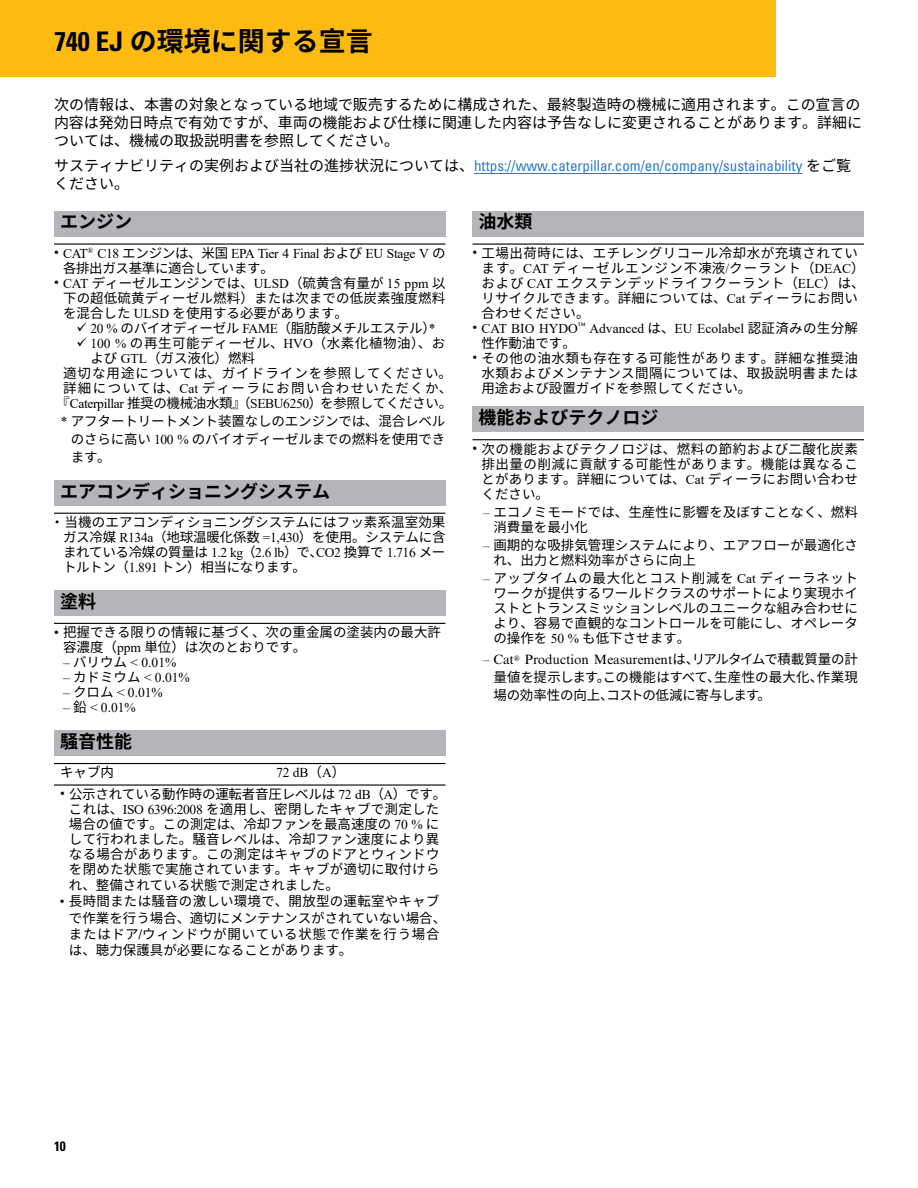
<style>
.page{position:relative;width:918px;height:1188px;background:#fff}
.page>*{position:absolute;margin:0;border:0;box-sizing:border-box;transform-origin:0 0}
.t1{font:700 27px "Noto Sans CJ Kjp";color:#000}
.t2{font:700 18px "Noto Sans CJ Kjp";color:#000}
.t3{font:15px/18px "Noto Sans CJ Kjp";color:#000;text-align:justify}
.t4{font:condensed 15px "Univers LT Std";color:#3677bc}
.t5{font:13.5px/15px "Noto Sans CJ Kjp";color:#000;text-align:justify}
.t6{font:13.5px/15.1px "Noto Sans CJ Kjp";letter-spacing:.02em;color:#000}
.t7{font:13.5px/15px "Noto Sans CJ Kjp";letter-spacing:.035em;color:#000}
.t8{font:13.5px "Times New Roman";color:#000}
.t9{font:13.5px "Noto Sans CJ Kjp";letter-spacing:-.025em;color:#000}
.t10{font:13.5px "Times New Roman";letter-spacing:-.025em;color:#000}
.t11{font:13.5px "Times New Roman MT Std";color:#000}
.t12{font:13.5px "Noto Sans CJ Kjp";letter-spacing:.04em;color:#000}
.t13{font:13.5px "Noto Sans CJ Kjp";letter-spacing:.105em;color:#000}
.t14{font:13.5px "Noto Sans CJ Kjp";letter-spacing:.075em;color:#000}
.t15{font:700 condensed 13.5px "Univers LT Std";color:#000}
.s1{font-family:"Univers LT Std";font-stretch:condensed}
.s2{font-family:"Noto Sans CJ Kjp";font-stretch:normal;color:#000}
.s3{font-family:"Times New Roman MT Std"}
.s4{font-family:"Times New Roman"}
.s5{font-family:"Noto Sans CJ Kjp"}
</style>
<div class="page">
<div style="left:54px;top:211px;width:392px;height:26px;background:#b3b5b8"></div>
<hr style="left:54px;top:243px;width:392px;height:2px;background:#000">
<div style="left:54px;top:480px;width:392px;height:26px;background:#b3b5b8"></div>
<hr style="left:54px;top:513px;width:392px;height:1px;background:#000">
<div style="left:54px;top:590px;width:392px;height:26px;background:#b3b5b8"></div>
<hr style="left:54px;top:623px;width:392px;height:1px;background:#000">
<div style="left:54px;top:730px;width:392px;height:26px;background:#b3b5b8"></div>
<hr style="left:54px;top:763px;width:392px;height:1px;background:#000">
<hr style="left:54px;top:784px;width:392px;height:2px;background:#000">
<hr style="left:474px;top:173px;width:328px;height:1px;background:#3677bc">
<div style="left:472px;top:407px;width:392px;height:25px;background:#b3b5b8"></div>
<hr style="left:472px;top:439px;width:392px;height:1px;background:#000">
<div style="left:472px;top:211px;width:392px;height:26px;background:#b3b5b8"></div>
<hr style="left:472px;top:244px;width:392px;height:1px;background:#000">
<div style="left:0;top:0;width:775px;height:76px;background:#fdba11"></div>
<h1 class="t1" style="left:54px;top:26px;width:320px"><span class="s1">740 EJ</span> の環境に関する宣言</h1>
<p class="t3" style="left:54px;top:96px;width:810px">次の情報は、本書の対象となっている地域で販売するために構成された、最終製造時の機械に適用されます。この宣言の内容は発効日時点で有効ですが、車両の機能および仕様に関連した内容は予告なしに変更されることがあります。詳細については、機械の取扱説明書を参照してください。</p>
<p class="t4" style="left:54px;top:156px;width:799px"><span class="s2">サスティナビリティの実例および当社の進捗状況については、</span>https://www.caterpillar.com/en/company/sustainability <span class="s2">をご覧</span></p>
<p class="t3" style="left:54px;top:175px;width:76px">ください。</p>
<h2 class="t2" style="left:478px;top:212px;width:55px">油水類</h2>
<p class="t7" style="left:482px;top:246px;width:385px;text-indent:-9px"><span class="s3">•</span> 工場出荷時には、エチレングリコール冷却水が充填されています。<span class="s4">CAT</span> ディーゼルエンジン不凍液<span class="s4">/</span>クーラント（<span class="s4">DEAC</span>）および <span class="s4">CAT</span> エクステンデッドライフクーラント（<span class="s4">ELC</span>）は、リサイクルできます。詳細については、<span class="s4">Cat</span> ディーラにお問い合わせください。</p>
<p class="t8" style="left:473px;top:319px;width:387px"><span class="s3">•</span> CAT BIO HYDO<sup>™</sup> Advanced <span class="s5">は、</span>EU Ecolabel <span class="s5">認証済みの生分解</span></p>
<p class="t5" style="left:481px;top:336px;width:96px">性作動油です。</p>
<p class="t5" style="left:481px;top:351px;width:378px;text-indent:-9px"><span class="s3">•</span> その他の油水類も存在する可能性があります。詳細な推奨油水類およびメンテナンス間隔については、取扱説明書または用途および設置ガイドを参照してください。</p>
<h2 class="t2" style="left:478px;top:407px;width:181px">機能およびテクノロジ</h2>
<p class="t5" style="left:482px;top:441px;width:378px;text-indent:-9px"><span class="s3">•</span> 次の機能およびテクノロジは、燃料の節約および二酸化炭素排出量の削減に貢献する可能性があります。機能は異なることがあります。詳細については、<span class="s4">Cat</span> ディーラにお問い合わせください。</p>
<p class="t5" style="left:493px;top:506px;width:366px;line-height:14.2px;text-indent:-10px"><span class="s3">–</span> エコノミモードでは、生産性に影響を及ぼすことなく、燃料消費量を最小化</p>
<p class="t5" style="left:493px;top:538px;width:366px;line-height:14.2px;text-indent:-10px"><span class="s3">–</span> 画期的な吸排気管理システムにより、エアフローが最適化され、出力と燃料効率がさらに向上</p>
<p class="t5" style="left:493px;top:571px;width:366px;text-indent:-10px"><span class="s3">–</span> アップタイムの最大化とコスト削減を <span class="s4">Cat</span> ディーラネットワークが提供するワールドクラスのサポートにより実現ホイストとトランスミッションレベルのユニークな組み合わせにより、容易で直観的なコントロールを可能にし、オペレータの操作を <span class="s4">50 %</span> も低下させます。</p>
<p class="t11" style="left:483px;top:651px;width:376px">– Cat<sup>®</sup> Production Measurement<span class="s5">は、リアルタイムで積載質量の計</span></p>
<p class="t5" style="left:493px;top:668px;width:366px;line-height:18px">量値を提示します。この機能はすべて、生産性の最大化、作業現場の効率性の向上、コストの低減に寄与します。</p>
<h2 class="t2" style="left:60px;top:212px;width:73px">エンジン</h2>
<p class="t10" style="left:54px;top:244px;width:393px"><span class="s3">•</span> CAT<sup>®</sup> C18 <span class="s5">エンジンは、米国</span> EPA Tier 4 Final <span class="s5">および</span> EU Stage V <span class="s5">の</span></p>
<p class="t9" style="left:63px;top:260px;width:212px">各排出ガス基準に適合しています。</p>
<p class="t5" style="left:63px;top:276px;width:384px;text-indent:-9px"><span class="s3">•</span> <span class="s4">CAT</span> ディーゼルエンジンでは、<span class="s4">ULSD</span>（硫黄含有量が <span class="s4">15 ppm</span> 以下の超低硫黄ディーゼル燃料）または次までの低炭素強度燃料を混合した <span class="s4">ULSD</span> を使用する必要があります。</p>
<p class="t9" style="left:77px;top:320px;width:361px">✓ <span class="s4">20 %</span> のバイオディーゼル <span class="s4">FAME</span>（脂肪酸メチルエステル）<span class="s4">*</span></p>
<p class="t12" style="left:77px;top:335px;width:370px">✓ <span class="s4">100 %</span> の再生可能ディーゼル、<span class="s4">HVO</span>（水素化植物油）、お</p>
<p class="t5" style="left:90px;top:351px;width:166px">よび <span class="s4">GTL</span>（ガス液化）燃料</p>
<p class="t14" style="left:63px;top:365px;width:391px">適切な用途については、ガイドラインを参照してください。</p>
<p class="t13" style="left:63px;top:380px;width:391px">詳細については、<span class="s4">Cat</span> ディーラにお問い合わせいただくか、</p>
<p class="t9" style="left:56px;top:395px;width:397px">『<span class="s4">Caterpillar</span> 推奨の機械油水類』（<span class="s4">SEBU6250</span>）を参照してください。</p>
<p class="t5" style="left:71px;top:412px;width:376px;line-height:18px;text-indent:-10px"><span class="s4">*</span> アフタートリートメント装置なしのエンジンでは、混合レベルのさらに高い <span class="s4">100 %</span> のバイオディーゼルまでの燃料を使用できます。</p>
<h2 class="t2" style="left:60px;top:481px;width:271px">エアコンディショニングシステム</h2>
<p class="t5" style="left:63px;top:515px;width:384px;text-indent:-12px">・当機のエアコンディショニングシステムにはフッ素系温室効果ガス冷媒 <span class="s4">R134a</span>（地球温暖化係数 <span class="s4">=1,430</span>）を使用。システムに含まれている冷媒の質量は <span class="s4">1.2 kg</span>（<span class="s4">2.6 lb</span>）で、<span class="s4">CO2</span> 換算で <span class="s4">1.716</span> メートルトン（<span class="s4">1.891</span> トン）相当になります。</p>
<h2 class="t2" style="left:60px;top:591px;width:37px">塗料</h2>
<p class="t5" style="left:63px;top:625px;width:379px;text-indent:-9px"><span class="s3">•</span> 把握できる限りの情報に基づく、次の重金属の塗装内の最大許容濃度（<span class="s4">ppm</span> 単位）は次のとおりです。</p>
<p class="t8" style="left:63px;top:653px;width:115px">– <span class="s5">バリウム</span> &lt; 0.01%</p>
<p class="t8" style="left:63px;top:668px;width:128px">– <span class="s5">カドミウム</span> &lt; 0.01%</p>
<p class="t8" style="left:63px;top:683px;width:101px">– <span class="s5">クロム</span> &lt; 0.01%</p>
<p class="t8" style="left:63px;top:698px;width:74px">– <span class="s5">鉛</span> &lt; 0.01%</p>
<h2 class="t2" style="left:60px;top:731px;width:73px">騒音性能</h2>
<p class="t5" style="left:60px;top:765px;width:56px">キャブ内</p>
<p class="t8" style="left:276px;top:763px;width:71px">72 dB<span class="s5">（</span>A<span class="s5">）</span></p>
<p class="t6" style="left:69px;top:787px;width:379px;text-indent:-9px"><span class="s3">•</span> 公示されている動作時の運転者音圧レベルは <span class="s4">72 dB</span>（<span class="s4">A</span>）です。これは、<span class="s4">ISO 6396:2008</span> を適用し、密閉したキャブで測定した場合の値です。この測定は、冷却ファンを最高速度の <span class="s4">70 %</span> にして行われました。騒音レベルは、冷却ファン速度により異なる場合があります。この測定はキャブのドアとウィンドウを閉めた状態で実施されています。キャブが適切に取付けられ、整備されている状態で測定されました。</p>
<p class="t6" style="left:69px;top:894px;width:379px;line-height:16.2px;text-indent:-9px"><span class="s3">•</span> 長時間または騒音の激しい環境で、開放型の運転室やキャブで作業を行う場合、適切にメンテナンスがされていない場合、またはドア<span class="s3">/</span>ウィンドウが開いている状態で作業を行う場合は、聴力保護具が必要になることがあります。</p>
<p class="t15" style="left:54px;top:1138px;width:13px">10</p>
</div>
